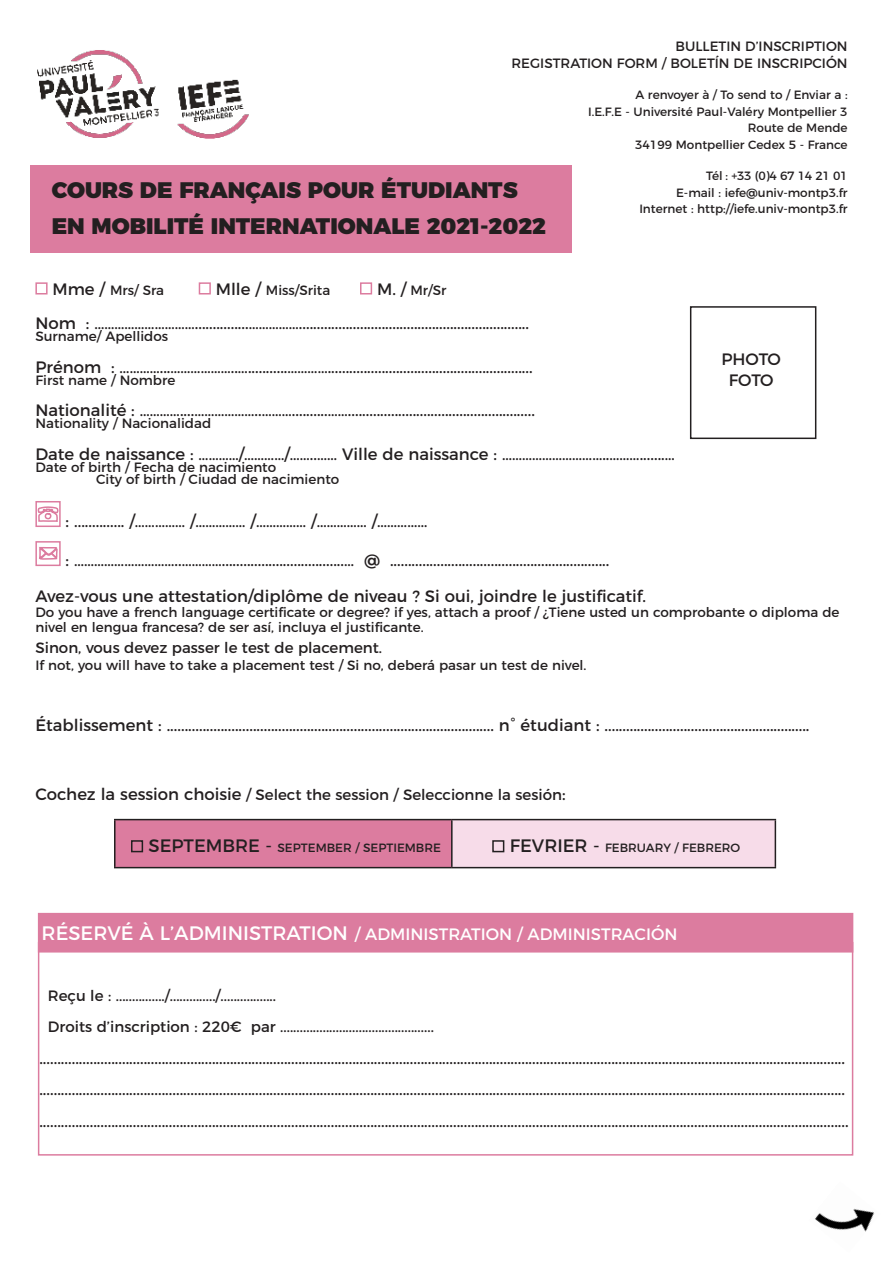
<style>
.page{position:relative;width:893px;height:1263px;background:#fff}
.page>*{position:absolute;margin:0;border:0;box-sizing:border-box;transform-origin:0 0}
.t1{font:900 22.5px "Montserrat";color:#231f20}
.t2{font:16.5px/31.5px "Montserrat";color:#231f20}
.t3{font:16.5px "Montserrat";color:#fff}
.t4{font:15px "Montserrat";color:#231f20}
.t5{font:13.5px/15px "Montserrat";color:#231f20}
.t6{font:12px "Montserrat";color:#231f20}
.t7{font:12px "Montserrat";letter-spacing:-.02em;color:#231f20}
.s1{font-size:16.5px}
.s2{font-size:18px}
.s3{font-size:19.5px}
</style>
<div class="page">
<div style="left:35px;top:282px;width:13px;height:12px;border:2px solid #dc7c9f"></div>
<div style="left:199px;top:282px;width:12px;height:12px;border:2px solid #dc7c9f"></div>
<div style="left:360px;top:282px;width:12px;height:12px;border:2px solid #dc7c9f"></div>
<div style="left:35px;top:501px;width:26px;height:26px;border:2px solid #dc7c9f"></div>
<svg style="left:36px;top:501px;width:25px;height:22px"></svg>
<div style="left:35px;top:541px;width:26px;height:25px;border:2px solid #dc7c9f"></div>
<svg style="left:39px;top:546px;width:20px;height:15px"></svg>
<div style="left:115px;top:820px;width:337px;height:48px;background:#dc7c9f"></div>
<div style="left:452px;top:820px;width:323px;height:48px;background:#f7dce9"></div>
<hr style="left:114px;top:819px;width:338px;height:1px;background:#231f20">
<hr style="left:114px;top:820px;width:2px;height:47px;background:#231f20">
<hr style="left:452px;top:819px;width:324px;height:1px;background:#231f20">
<hr style="left:451px;top:820px;width:2px;height:47px;background:#231f20">
<hr style="left:775px;top:820px;width:1px;height:47px;background:#231f20">
<hr style="left:114px;top:867px;width:338px;height:1px;background:#231f20">
<hr style="left:452px;top:867px;width:324px;height:1px;background:#231f20">
<div style="left:131px;top:840px;width:12px;height:12px;border:2px solid #231f20"></div>
<div style="left:492px;top:840px;width:12px;height:12px;border:2px solid #231f20"></div>
<div style="left:690px;top:306px;width:126px;height:133px;border:2px solid #231f20"></div>
<div style="left:38px;top:942px;width:815px;height:213px;border:2px solid #dc7c9f"></div>
<div style="left:39px;top:914px;width:814px;height:38px;background:#dc7c9f"></div>
<div style="left:38px;top:913px;width:815px;height:39px;border:2px solid #dc7c9f"></div>
<img style="left:815px;top:1208px;width:60px;height:24px">
<img style="left:37px;top:50px;width:212px;height:89px">
<div style="left:30px;top:166px;width:541px;height:87px;background:#dc7c9f"></div>
<p class="t5" style="left:675px;top:38px;width:174px">BULLETIN D’INSCRIPTION</p>
<p class="t5" style="left:512px;top:54px;width:338px">REGISTRATION FORM / BOLETÍN DE INSCRIPCIÓN</p>
<p class="t6" style="left:635px;top:85px;width:214px">A renvoyer à / To send to / Enviar a :</p>
<p class="t6" style="left:588px;top:102px;width:261px">I.E.F.E - Université Paul-Valéry Montpellier 3</p>
<p class="t6" style="left:748px;top:118px;width:101px">Route de Mende</p>
<p class="t6" style="left:635px;top:135px;width:214px">34199 Montpellier Cedex 5 - France</p>
<p class="t7" style="left:706px;top:166px;width:143px">Tél : +33 (0)4 67 14 21 01</p>
<p class="t6" style="left:676px;top:183px;width:173px">E-mail : iefe@univ-montp3.fr</p>
<p class="t6" style="left:639px;top:199px;width:210px">Internet : http://iefe.univ-montp3.fr</p>
<p class="t1" style="left:52px;top:171px;width:467px">COURS DE FRANÇAIS POUR ÉTUDIANTS</p>
<p class="t1" style="left:52px;top:207px;width:496px">EN MOBILITÉ INTERNATIONALE 2021-2022</p>
<p class="t5" style="left:53px;top:281px;width:113px"><span class="s1">Mme /</span> Mrs/ Sra</p>
<p class="t5" style="left:216px;top:281px;width:116px"><span class="s1">Mlle /</span> Miss/Srita</p>
<p class="t5" style="left:377px;top:281px;width:71px"><span class="s1">M. /</span> Mr/Sr</p>
<p class="t2" style="left:35px;top:306px;width:495px">Nom : …………………………...............……………................................................................</p>
<p class="t5" style="left:35px;top:328px;width:134px">Surname/ Apellidos</p>
<p class="t2" style="left:35px;top:350px;width:499px">Prénom : …………...………………..…...........………….........................................................</p>
<p class="t5" style="left:35px;top:371px;width:141px">First name / Nombre</p>
<p class="t2" style="left:35px;top:393px;width:501px">Nationalité : …………....………………..………..........……....................................................</p>
<p class="t5" style="left:35px;top:415px;width:177px">Nationality / Nacionalidad</p>
<p class="t2" style="left:35px;top:437px;width:641px">Date de naissance : …………/…………/……..…… Ville de naissance : …………………………..……….......…</p>
<p class="t5" style="left:35px;top:458px;width:242px">Date of birth / Fecha de nacimiento</p>
<p class="t5" style="left:96px;top:470px;width:245px">City of birth / Ciudad de nacimiento</p>
<p class="t2" style="left:66px;top:504px;width:363px">: .............. /…………… /…………… /…………… /…………… /……………</p>
<p class="t2" style="left:66px;top:543px;width:545px">: …………………………..…………..................................… @ .............................................................</p>
<p class="t2" style="left:35px;top:579px;width:612px">Avez-vous une attestation/diplôme de niveau ? Si oui, joindre le justificatif.</p>
<p class="t5" style="left:35px;top:604px;width:806px">Do you have a french language certificate or degree? if yes, attach a proof / ¿Tiene usted un comprobante o diploma de nivel en lengua francesa? de ser así, incluya el justificante.</p>
<p class="t4" style="left:35px;top:636px;width:348px">Sinon, vous devez passer le test de placement.</p>
<p class="t5" style="left:35px;top:656px;width:553px">If not, you will have to take a placement test / Si no, deberá pasar un test de nivel.</p>
<p class="t2" style="left:721px;top:342px;width:61px">PHOTO</p>
<p class="t2" style="left:729px;top:363px;width:46px">FOTO</p>
<p class="t2" style="left:35px;top:708px;width:776px">Établissement : ........................................................................................... n° étudiant : .........................................................</p>
<p class="t4" style="left:35px;top:783px;width:532px"><span class="s1">Cochez la session choisie</span> / Select the session / Seleccionne la sesión<span class="s1">:</span></p>
<p class="t6" style="left:149px;top:838px;width:294px"><span class="s2">SEPTEMBRE -</span> SEPTEMBER / SEPTIEMBRE</p>
<p class="t6" style="left:510px;top:838px;width:232px"><span class="s2">FEVRIER -</span> FEBRUARY / FEBRERO</p>
<p class="t3" style="left:42px;top:920px;width:637px"><span class="s3">RÉSERVÉ À L’ADMINISTRATION</span> / ADMINISTRATION / ADMINISTRACIÓN</p>
<p class="t4" style="left:48px;top:983px;width:230px">Reçu le : .............../............../.................</p>
<p class="t4" style="left:48px;top:1015px;width:388px">Droits d’inscription : 220€ par ...............................................</p>
<p class="t2" style="left:39px;top:1041px;width:811px">................................................................................................................................................................................................................................ ................................................................................................................................................................................................................................ .................................................................................................................................................................................................................................</p>
</div>
